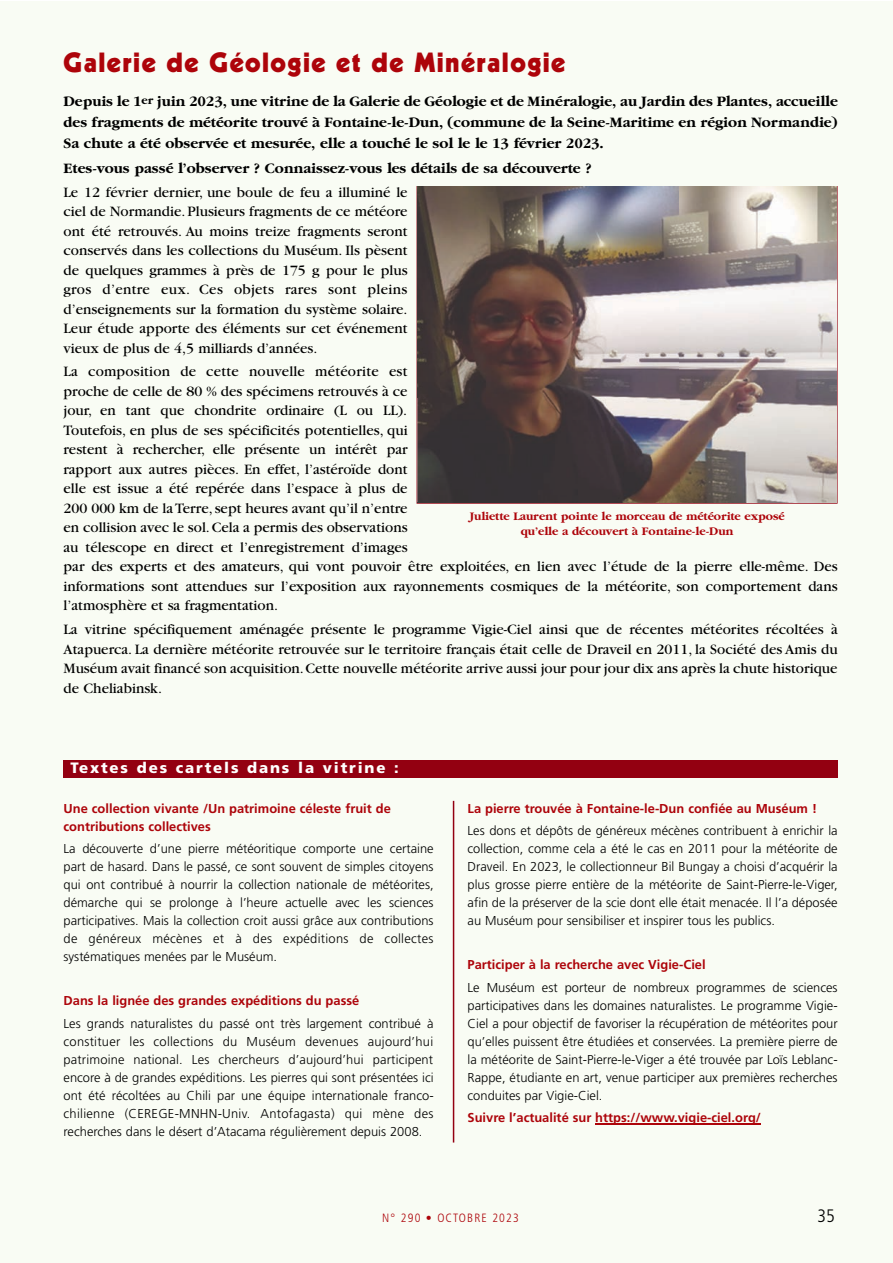
<style>
.page{position:relative;width:893px;height:1263px;background:#fff}
.page>*{position:absolute;margin:0;border:0;box-sizing:border-box;transform-origin:0 0}
.t1{font:900 27px "Kabel";letter-spacing:.055em;color:#ad040a}
.t2{font:300 condensed 18px "Frutiger";color:#000}
.t3{font:15px/19.5px "Garamond";color:#000;text-align:justify}
.t4{font:700 15px/21px "Garamond";color:#000;text-align:justify}
.t5{font:900 15px "Frutiger";letter-spacing:.12em;color:#fff}
.t6{font:300 12.9px/18px "Frutiger";color:#000;text-align:justify}
.t7{font:700 12.9px/18px "Frutiger";color:#ad040a}
.t8{font:700 12px/15px "Garamond";color:#ad040a;text-align:center}
.t9{font:300 condensed 12px "Frutiger";letter-spacing:.095em;color:#ad040a}
.s1{font-size:12px}
</style>
<div class="page">
<div style="left:0;top:2px;width:893px;height:1261px;background:#f9fcf4"></div>
<hr style="left:453px;top:801px;width:1px;height:342px;background:#930011">
<img style="left:417px;top:187px;width:367px;height:316px">
<img style="left:784px;top:187px;width:53px;height:316px">
<img style="left:417px;top:503px;width:368px;height:1px">
<hr style="left:595px;top:1123px;width:166px;height:2px;background:#ad040a">
<div style="left:64px;top:761px;width:773px;height:17px;background:#930011"></div>
<h1 class="t1" style="left:64px;top:53px;width:503px">Galerie de Géologie et de Minéralogie</h1>
<p class="t4" style="left:64px;top:92px;width:776px">Depuis le 1<span class="s1">er</span> juin 2023, une vitrine de la Galerie de Géologie et de Minéralogie, au Jardin des Plantes, accueille des fragments de météorite trouvé à Fontaine-le-Dun, (commune de la Seine-Maritime en région Normandie)<br>Sa chute a été observée et mesurée, elle a touché le sol le le 13 février 2023.</p>
<p class="t4" style="left:64px;top:159px;width:529px">Etes-vous passé l’observer ? Connaissez-vous les détails de sa découverte ?</p>
<p class="t3" style="left:64px;top:184px;width:346px">Le 12 février dernier, une boule de feu a illuminé le ciel de Normandie. Plusieurs fragments de ce météore ont été retrouvés. Au moins treize fragments seront conservés dans les collections du Muséum. Ils pèsent de quelques grammes à près de 175 g pour le plus gros d’entre eux. Ces objets rares sont pleins d’enseignements sur la formation du système solaire.<br>Leur étude apporte des éléments sur cet événement vieux de plus de 4,5 milliards d’années.</p>
<p class="t3" style="left:64px;top:363px;width:776px;text-align:left">La composition de cette nouvelle météorite est<br>proche de celle de 80 % des spécimens retrouvés à ce<br>jour, en tant que chondrite ordinaire (L ou LL).<br>Toutefois, en plus de ses spécificités potentielles, qui<br>restent à rechercher, elle présente un intérêt par<br>rapport aux autres pièces. En effet, l’astéroïde dont<br>elle est issue a été repérée dans l’espace à plus de<br>200 000 km de la Terre, sept heures avant qu’il n’entre<br>en collision avec le sol. Cela a permis des observations<br>au télescope en direct et l’enregistrement d’images<br>par des experts et des amateurs, qui vont pouvoir être exploitées, en lien avec l’étude de la pierre elle-même. Des informations sont attendues sur l’exposition aux rayonnements cosmiques de la météorite, son comportement dans l’atmosphère et sa fragmentation.</p>
<p class="t3" style="left:64px;top:621px;width:776px">La vitrine spécifiquement aménagée présente le programme Vigie-Ciel ainsi que de récentes météorites récoltées à Atapuerca. La dernière météorite retrouvée sur le territoire français était celle de Draveil en 2011, la Société des Amis du Muséum avait financé son acquisition. Cette nouvelle météorite arrive aussi jour pour jour dix ans après la chute historique de Cheliabinsk.</p>
<p class="t8" style="left:469px;top:509px;width:317px">Juliette Laurent pointe le morceau de météorite exposé qu’elle a découvert à Fontaine-le-Dun</p>
<p class="t5" style="left:70px;top:762px;width:330px">Textes des cartels dans la vitrine :</p>
<p class="t7" style="left:64px;top:800px;width:329px">Une collection vivante /Un patrimoine céleste fruit de contributions collectives</p>
<p class="t6" style="left:64px;top:840px;width:372px">La découverte d’une pierre météoritique comporte une certaine part de hasard. Dans le passé, ce sont souvent de simples citoyens qui ont contribué à nourrir la collection nationale de météorites, démarche qui se prolonge à l’heure actuelle avec les sciences participatives. Mais la collection croit aussi grâce aux contributions de généreux mécènes et à des expéditions de collectes systématiques menées par le Muséum.</p>
<p class="t7" style="left:64px;top:993px;width:297px">Dans la lignée des grandes expéditions du passé</p>
<p class="t6" style="left:64px;top:1015px;width:372px">Les grands naturalistes du passé ont très largement contribué à constituer les collections du Muséum devenues aujourd’hui patrimoine national. Les chercheurs d’aujourd’hui participent encore à de grandes expéditions. Les pierres qui sont présentées ici ont été récoltées au Chili par une équipe internationale franco&shy;chilienne (CEREGE-MNHN-Univ. Antofagasta) qui mène des recherches dans le désert d’Atacama régulièrement depuis 2008.</p>
<p class="t7" style="left:468px;top:800px;width:351px">La pierre trouvée à Fontaine-le-Dun confiée au Muséum !</p>
<p class="t6" style="left:468px;top:822px;width:372px">Les dons et dépôts de généreux mécènes contribuent à enrichir la collection, comme cela a été le cas en 2011 pour la météorite de Draveil. En 2023, le collectionneur Bil Bungay a choisi d’acquérir la plus grosse pierre entière de la météorite de Saint-Pierre-le-Viger, afin de la préserver de la scie dont elle était menacée. Il l’a déposée au Muséum pour sensibiliser et inspirer tous les publics.</p>
<p class="t7" style="left:468px;top:957px;width:240px">Participer à la recherche avec Vigie-Ciel</p>
<p class="t6" style="left:468px;top:979px;width:372px">Le Muséum est porteur de nombreux programmes de sciences participatives dans les domaines naturalistes. Le programme Vigie-Ciel a pour objectif de favoriser la récupération de météorites pour qu’elles puissent être étudiées et conservées. La première pierre de la météorite de Saint-Pierre-le-Viger a été trouvée par Loïs Leblanc-Rappe, étudiante en art, venue participer aux premières recherches conduites par Vigie-Ciel.</p>
<p class="t7" style="left:468px;top:1109px;width:295px">Suivre l’actualité sur https://www.vigie-ciel.org/</p>
<p class="t9" style="left:382px;top:1213px;width:138px">N° 290 • OCTOBRE 2023</p>
<h2 class="t2" style="left:817px;top:1208px;width:19px">35</h2>
</div>
